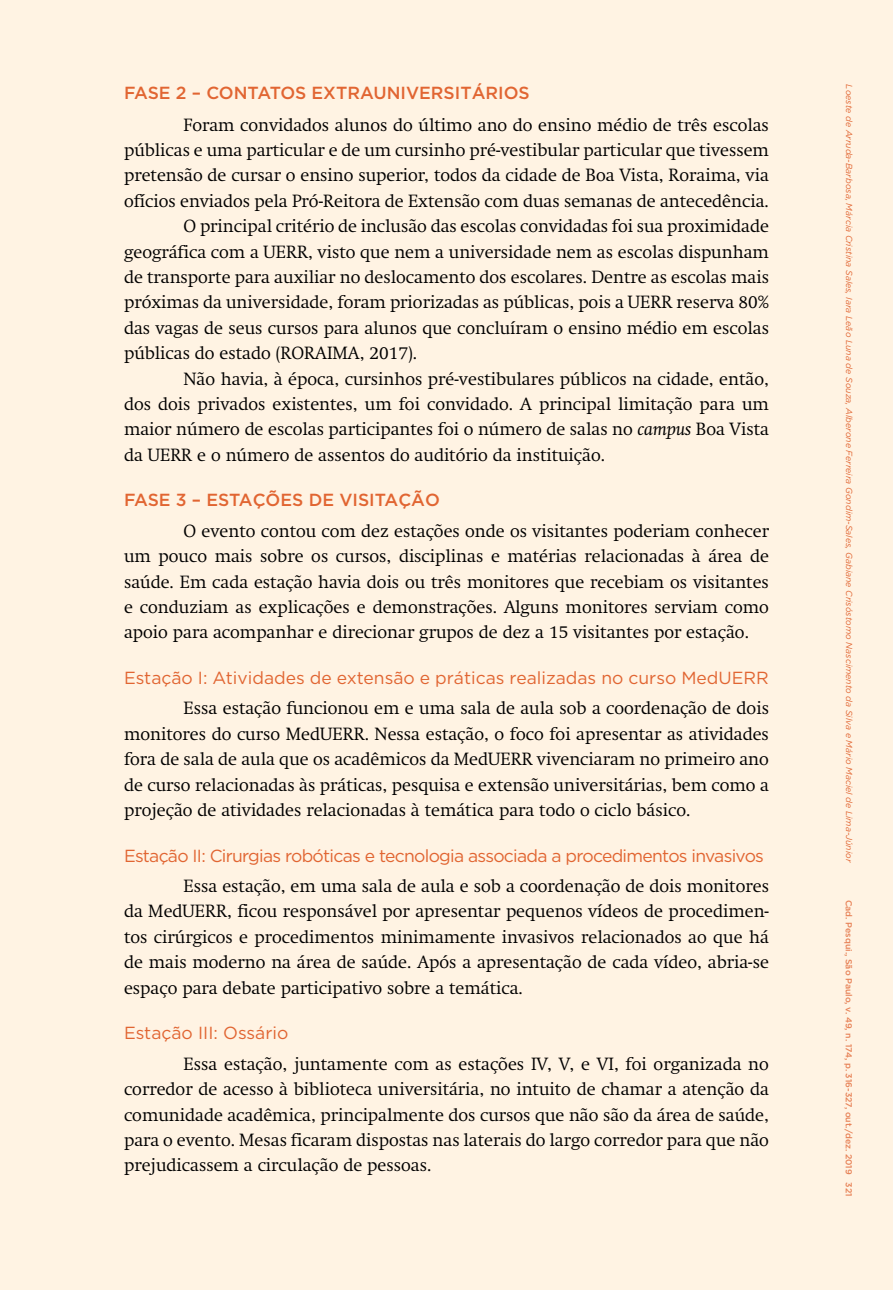
<style>
.page{position:relative;width:893px;height:1290px;background:#fff3e3}
.page>*{position:absolute;margin:0;border:0;box-sizing:border-box;transform-origin:0 0}
.t1{font:300 17.5px/25.4px "Swift";color:#000;text-align:justify}
.t2{font:17.5px "Gotham HTF";color:#e16a39}
.t3{font:17.5px "Gotham HTF";letter-spacing:-.025em;color:#e16a39}
.t4{font:500 17.5px "Gotham HTF";color:#e16a39}
.t5{font:italic 8.75px "Gotham HTF";color:#e16a39}
.t6{font:500 8.75px "Gotham HTF";color:#e78861}
.s1{font-weight:400;font-style:italic}
</style>
<div class="page">
<p class="t4" style="left:124px;top:83px;width:407px">FASE 2 – CONTATOS EXTRAUNIVERSITÁRIOS</p>
<p class="t1" style="left:184px;top:112px;width:587px">Foram convidados alunos do último ano do ensino médio de três escolas</p>
<p class="t1" style="left:124px;top:137px;width:646px">públicas e uma particular e de um cursinho pré-vestibular particular que tivessem</p>
<p class="t1" style="left:124px;top:163px;width:646px">pretensão de cursar o ensino superior, todos da cidade de Boa Vista, Roraima, via</p>
<p class="t1" style="left:124px;top:188px;width:646px">ofícios enviados pela Pró-Reitora de Extensão com duas semanas de antecedência.</p>
<p class="t1" style="left:184px;top:214px;width:587px">O principal critério de inclusão das escolas convidadas foi sua proximidade</p>
<p class="t1" style="left:124px;top:239px;width:646px">geográfica com a UERR, visto que nem a universidade nem as escolas dispunham</p>
<p class="t1" style="left:124px;top:264px;width:646px">de transporte para auxiliar no deslocamento dos escolares. Dentre as escolas mais</p>
<p class="t1" style="left:124px;top:290px;width:646px">próximas da universidade, foram priorizadas as públicas, pois a UERR reserva 80%</p>
<p class="t1" style="left:124px;top:315px;width:646px">das vagas de seus cursos para alunos que concluíram o ensino médio em escolas</p>
<p class="t1" style="left:124px;top:340px;width:295px">públicas do estado (RORAIMA, 2017).</p>
<p class="t1" style="left:184px;top:366px;width:587px">Não havia, à época, cursinhos pré-vestibulares públicos na cidade, então,</p>
<p class="t1" style="left:124px;top:391px;width:646px">dos dois privados existentes, um foi convidado. A principal limitação para um</p>
<p class="t1" style="left:124px;top:417px;width:646px">maior número de escolas participantes foi o número de salas no <span class="s1">campus</span> Boa Vista</p>
<p class="t1" style="left:124px;top:442px;width:483px">da UERR e o número de assentos do auditório da instituição.</p>
<p class="t4" style="left:124px;top:490px;width:317px">FASE 3 – ESTAÇÕES DE VISITAÇÃO</p>
<p class="t1" style="left:124px;top:518px;width:646px;text-indent:60px">O evento contou com dez estações onde os visitantes poderiam conhecer um pouco mais sobre os cursos, disciplinas e matérias relacionadas à área de saúde. Em cada estação havia dois ou três monitores que recebiam os visitantes e conduziam as explicações e demonstrações. Alguns monitores serviam como apoio para acompanhar e direcionar grupos de dez a 15 visitantes por estação.</p>
<p class="t2" style="left:124px;top:668px;width:646px">Estação I: Atividades de extensão e práticas realizadas no curso MedUERR</p>
<p class="t1" style="left:124px;top:696px;width:646px;text-indent:60px">Essa estação funcionou em e uma sala de aula sob a coordenação de dois monitores do curso MedUERR. Nessa estação, o foco foi apresentar as atividades fora de sala de aula que os acadêmicos da MedUERR vivenciaram no primeiro ano de curso relacionadas às práticas, pesquisa e extensão universitárias, bem como a projeção de atividades relacionadas à temática para todo o ciclo básico.</p>
<p class="t3" style="left:124px;top:846px;width:641px">Estação II: Cirurgias robóticas e tecnologia associada a procedimentos invasivos</p>
<p class="t1" style="left:124px;top:873px;width:646px;text-indent:60px">Essa estação, em uma sala de aula e sob a coordenação de dois monitores da MedUERR, ficou responsável por apresentar pequenos vídeos de procedimen&shy;tos cirúrgicos e procedimentos minimamente invasivos relacionados ao que há de mais moderno na área de saúde. Após a apresentação de cada vídeo, abria-se espaço para debate participativo sobre a temática.</p>
<p class="t2" style="left:124px;top:1023px;width:166px">Estação III: Ossário</p>
<p class="t1" style="left:124px;top:1051px;width:646px;text-indent:60px">Essa estação, juntamente com as estações IV, V, e VI, foi organizada no corredor de acesso à biblioteca universitária, no intuito de chamar a atenção da comunidade acadêmica, principalmente dos cursos que não são da área de saúde, para o evento. Mesas ficaram dispostas nas laterais do largo corredor para que não prejudicassem a circulação de pessoas.</p>
<p class="t5" style="left:854px;top:84px;width:779px;rotate:90deg">Loeste de Arruda-Barbosa, Márcia Cristina Sales, Iara Leão Luna de Souza, Alberone Ferreira Gondim-Sales, Gabiane Crisóstomo Nascimento da Silva e Mário Maciel de Lima-Júnior</p>
<p class="t6" style="left:854px;top:900px;width:298px;rotate:90deg">Cad. Pesqui., São Paulo, v. 49, n. 174, p. 316-327, out./dez. 2019 321</p>
</div>
